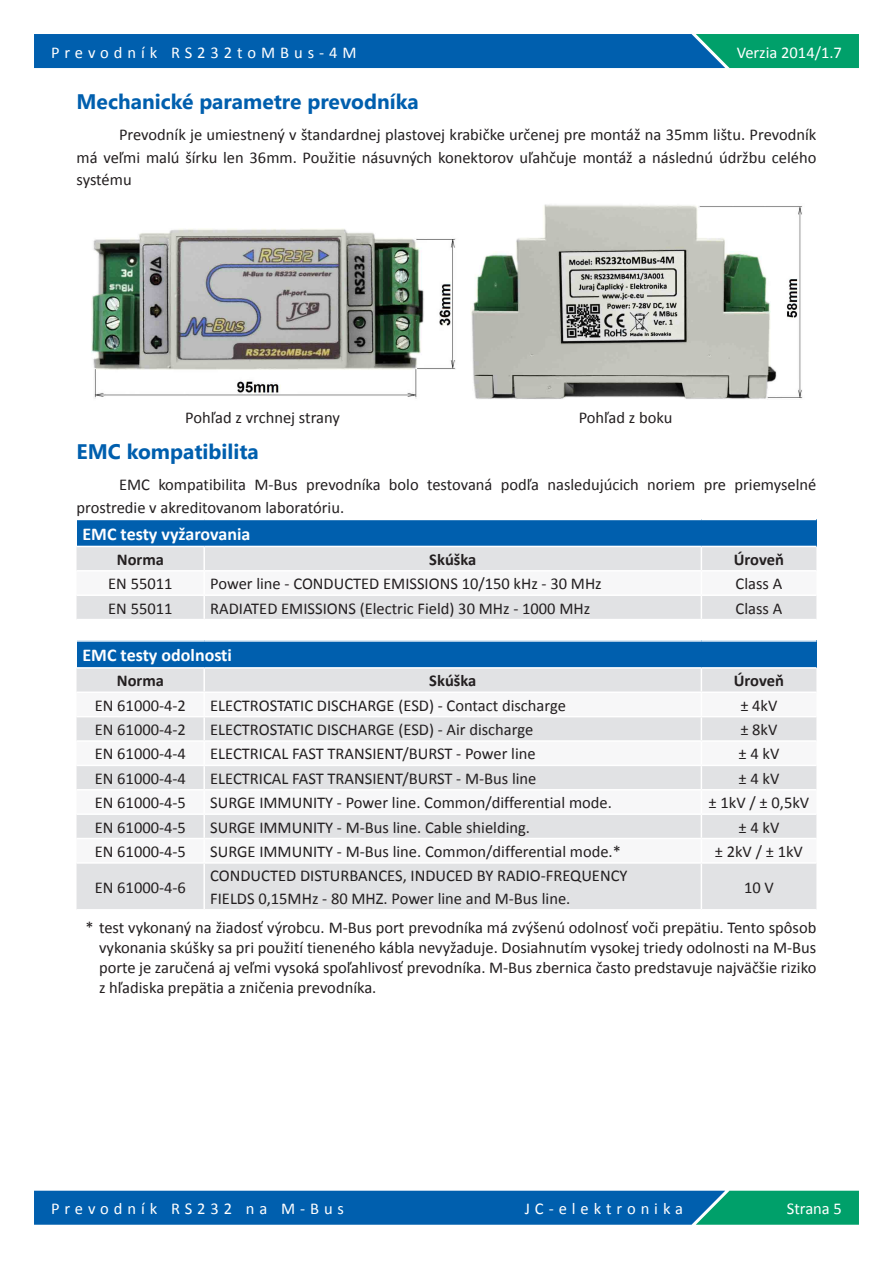
<style>
.page{position:relative;width:893px;height:1263px;background:#fff}
.page>*{position:absolute;margin:0;border:0;box-sizing:border-box;transform-origin:0 0}
.Heading-3-top{font:700 21px "Segoe UI";color:#005fae}
.Heading-3{font:700 21px "Segoe UI";color:#005fae}
.Cell-Heading-2{font:700 18px "Calibri";color:#fff}
.Note-2-undertable{font:16.5px/19.8px "Calibri";color:#231f20;text-align:justify}
.Paragraph-1{font:16.5px/22.5px "Calibri";color:#231f20;text-align:justify}
.Cell-1{font:16.5px "Calibri";color:#231f20}
.t1{font:16.5px "Calibri";letter-spacing:.3em;color:#fff}
.Cell-Heading-3{font:700 16.5px "Calibri";color:#231f20}
.Picture-descriptions{font:16.5px "Calibri";color:#231f20}
.t2{font:16.5px "Calibri";color:#fff}
</style>
<div class="page">
<svg style="left:34px;top:34px;width:825px;height:34px;background:#026ba2"></svg>
<svg style="left:34px;top:1191px;width:825px;height:34px;background:#036ca3"></svg>
<div style="left:77px;top:519px;width:739px;height:27px;background:#005fae"></div>
<hr style="left:77px;top:519px;width:127px;height:1px;background:#fff">
<hr style="left:204px;top:519px;width:497px;height:1px;background:#fff">
<hr style="left:701px;top:519px;width:115px;height:1px;background:#fff">
<svg style="left:77px;top:547px;width:739px;height:72px"></svg>
<div style="left:77px;top:641px;width:739px;height:27px;background:#005fae"></div>
<div style="left:77px;top:669px;width:739px;height:240px;background:#e1e2e4"></div>
<svg style="left:77px;top:693px;width:739px;height:169px"></svg>
<hr style="left:77px;top:640px;width:127px;height:2px;background:#fff">
<hr style="left:204px;top:640px;width:497px;height:2px;background:#fff">
<hr style="left:701px;top:640px;width:115px;height:2px;background:#fff">
<hr style="left:77px;top:667px;width:127px;height:2px;background:#fff">
<hr style="left:204px;top:667px;width:497px;height:2px;background:#fff">
<hr style="left:203px;top:669px;width:2px;height:22px;background:#fff">
<hr style="left:203px;top:693px;width:2px;height:23px;background:#fff">
<hr style="left:203px;top:717px;width:2px;height:23px;background:#fff">
<hr style="left:203px;top:742px;width:2px;height:23px;background:#fff">
<hr style="left:203px;top:766px;width:2px;height:23px;background:#fff">
<hr style="left:203px;top:790px;width:2px;height:23px;background:#fff">
<hr style="left:203px;top:815px;width:2px;height:23px;background:#fff">
<hr style="left:203px;top:839px;width:2px;height:23px;background:#fff">
<hr style="left:203px;top:864px;width:2px;height:45px;background:#fff">
<hr style="left:77px;top:740px;width:127px;height:2px;background:#fff">
<hr style="left:204px;top:740px;width:497px;height:2px;background:#fff">
<hr style="left:77px;top:765px;width:127px;height:1px;background:#fff">
<hr style="left:204px;top:765px;width:497px;height:1px;background:#fff">
<hr style="left:77px;top:789px;width:127px;height:1px;background:#fff">
<hr style="left:204px;top:789px;width:497px;height:1px;background:#fff">
<hr style="left:77px;top:813px;width:127px;height:2px;background:#fff">
<hr style="left:204px;top:813px;width:497px;height:2px;background:#fff">
<hr style="left:77px;top:838px;width:127px;height:1px;background:#fff">
<hr style="left:204px;top:838px;width:497px;height:1px;background:#fff">
<hr style="left:77px;top:862px;width:127px;height:2px;background:#fff">
<hr style="left:204px;top:862px;width:497px;height:2px;background:#fff">
<hr style="left:701px;top:740px;width:115px;height:2px;background:#fff">
<hr style="left:701px;top:765px;width:115px;height:1px;background:#fff">
<hr style="left:701px;top:789px;width:115px;height:1px;background:#fff">
<hr style="left:701px;top:813px;width:115px;height:2px;background:#fff">
<hr style="left:701px;top:838px;width:115px;height:1px;background:#fff">
<hr style="left:701px;top:862px;width:115px;height:2px;background:#fff">
<hr style="left:701px;top:864px;width:1px;height:45px;background:#fff">
<hr style="left:77px;top:691px;width:127px;height:2px;background:#fff">
<hr style="left:204px;top:691px;width:497px;height:2px;background:#fff">
<hr style="left:77px;top:716px;width:127px;height:1px;background:#fff">
<hr style="left:204px;top:716px;width:497px;height:1px;background:#fff">
<hr style="left:701px;top:667px;width:115px;height:2px;background:#fff">
<hr style="left:701px;top:691px;width:115px;height:2px;background:#fff">
<hr style="left:701px;top:716px;width:115px;height:1px;background:#fff">
<svg style="left:701px;top:669px;width:1px;height:193px"></svg>
<img style="left:471px;top:204px;width:332px;height:195px">
<img style="left:92px;top:229px;width:364px;height:170px">
<p class="t1" style="left:51px;top:42px;width:307px">Prevodník RS232toMBus-4M</p>
<p class="t2" style="left:737px;top:42px;width:107px">Verzia 2014/1.7</p>
<p class="Heading-3-top" style="left:77px;top:86px;width:344px">Mechanické parametre prevodníka</p>
<p class="Paragraph-1" style="left:77px;top:124px;width:741px;text-indent:43px">Prevodník je umiestnený v štandardnej plastovej krabičke určenej pre montáž na 35mm lištu. Prevodník má veľmi malú šírku len 36mm. Použitie násuvných konektorov uľahčuje montáž a následnú údržbu celého systému</p>
<p class="Picture-descriptions" style="left:185px;top:407px;width:156px">Pohľad z vrchnej strany</p>
<p class="Picture-descriptions" style="left:579px;top:407px;width:95px">Pohľad z boku</p>
<p class="Heading-3" style="left:77px;top:436px;width:184px">EMC kompatibilita</p>
<p class="Paragraph-1" style="left:77px;top:473px;width:741px;text-indent:43px">EMC kompatibilita M-Bus prevodníka bolo testovaná podľa nasledujúcich noriem pre priemyselné prostredie v akreditovanom laboratóriu.</p>
<p class="Cell-Heading-2" style="left:83px;top:522px;width:169px">EMC testy vyžarovania</p>
<p class="Cell-Heading-3" style="left:117px;top:549px;width:49px">Norma</p>
<p class="Cell-Heading-3" style="left:429px;top:549px;width:49px">Skúška</p>
<p class="Cell-Heading-3" style="left:734px;top:549px;width:52px">Úroveň</p>
<p class="Cell-1" style="left:108px;top:573px;width:66px">EN 55011</p>
<p class="Note-2-undertable" style="left:210px;top:574px;width:393px">Power line - CONDUCTED EMISSIONS 10/150 kHz - 30 MHz</p>
<p class="Cell-1" style="left:736px;top:573px;width:48px">Class A</p>
<p class="Cell-1" style="left:108px;top:598px;width:66px">EN 55011</p>
<p class="Note-2-undertable" style="left:210px;top:598px;width:382px">RADIATED EMISSIONS (Electric Field) 30 MHz - 1000 MHz</p>
<p class="Cell-1" style="left:736px;top:598px;width:48px">Class A</p>
<p class="Cell-Heading-2" style="left:83px;top:644px;width:151px">EMC testy odolnosti</p>
<p class="Cell-Heading-3" style="left:117px;top:670px;width:49px">Norma</p>
<p class="Cell-Heading-3" style="left:429px;top:670px;width:49px">Skúška</p>
<p class="Cell-Heading-3" style="left:734px;top:670px;width:52px">Úroveň</p>
<p class="Cell-1" style="left:95px;top:695px;width:93px">EN 61000-4-2</p>
<p class="Note-2-undertable" style="left:210px;top:695px;width:357px">ELECTROSTATIC DISCHARGE (ESD) - Contact discharge</p>
<p class="Cell-1" style="left:740px;top:695px;width:39px">± 4kV</p>
<p class="Cell-1" style="left:95px;top:719px;width:93px">EN 61000-4-2</p>
<p class="Note-2-undertable" style="left:210px;top:720px;width:324px">ELECTROSTATIC DISCHARGE (ESD) - Air discharge</p>
<p class="Cell-1" style="left:740px;top:719px;width:39px">± 8kV</p>
<p class="Cell-1" style="left:95px;top:743px;width:93px">EN 61000-4-4</p>
<p class="Note-2-undertable" style="left:210px;top:744px;width:327px">ELECTRICAL FAST TRANSIENT/BURST - Power line</p>
<p class="Cell-1" style="left:738px;top:743px;width:42px">± 4 kV</p>
<p class="Cell-1" style="left:95px;top:768px;width:93px">EN 61000-4-4</p>
<p class="Note-2-undertable" style="left:210px;top:768px;width:328px">ELECTRICAL FAST TRANSIENT/BURST - M-Bus line</p>
<p class="Cell-1" style="left:738px;top:768px;width:42px">± 4 kV</p>
<p class="Cell-1" style="left:95px;top:792px;width:93px">EN 61000-4-5</p>
<p class="Note-2-undertable" style="left:210px;top:793px;width:403px">SURGE IMMUNITY - Power line. Common/differential mode.</p>
<p class="Cell-1" style="left:709px;top:792px;width:102px">± 1kV / ± 0,5kV</p>
<p class="Cell-1" style="left:95px;top:817px;width:93px">EN 61000-4-5</p>
<p class="Note-2-undertable" style="left:210px;top:817px;width:321px">SURGE IMMUNITY - M-Bus line. Cable shielding.</p>
<p class="Cell-1" style="left:738px;top:817px;width:42px">± 4 kV</p>
<p class="Cell-1" style="left:95px;top:841px;width:93px">EN 61000-4-5</p>
<p class="Note-2-undertable" style="left:210px;top:841px;width:412px">SURGE IMMUNITY - M-Bus line. Common/differential mode.*</p>
<p class="Cell-1" style="left:715px;top:841px;width:90px">± 2kV / ± 1kV</p>
<p class="Cell-1" style="left:95px;top:877px;width:93px">EN 61000-4-6</p>
<p class="Note-2-undertable" style="left:210px;top:866px;width:419px">CONDUCTED DISTURBANCES, INDUCED BY RADIO-FREQUENCY</p>
<p class="Note-2-undertable" style="left:210px;top:888px;width:362px">FIELDS 0,15MHz - 80 MHZ. Power line and M-Bus line.</p>
<p class="Cell-1" style="left:744px;top:877px;width:31px">10 V</p>
<p class="Note-2-undertable" style="left:99px;top:918px;width:719px;text-indent:-14px">* test vykonaný na žiadosť výrobcu. M-Bus port prevodníka má zvýšenú odolnosť voči prepätiu. Tento spôsob vykonania skúšky sa pri použití tieneného kábla nevyžaduje. Dosiahnutím vysokej triedy odolnosti na M-Bus porte je zaručená aj veľmi vysoká spoľahlivosť prevodníka. M-Bus zbernica často predstavuje najväčšie riziko z hľadiska prepätia a zničenia prevodníka.</p>
<p class="t1" style="left:51px;top:1198px;width:295px">Prevodník RS232 na M-Bus</p>
<p class="t1" style="left:525px;top:1198px;width:160px">JC-elektronika</p>
<p class="t1" style="left:787px;top:1198px;width:57px">Strana 5</p>
</div>
